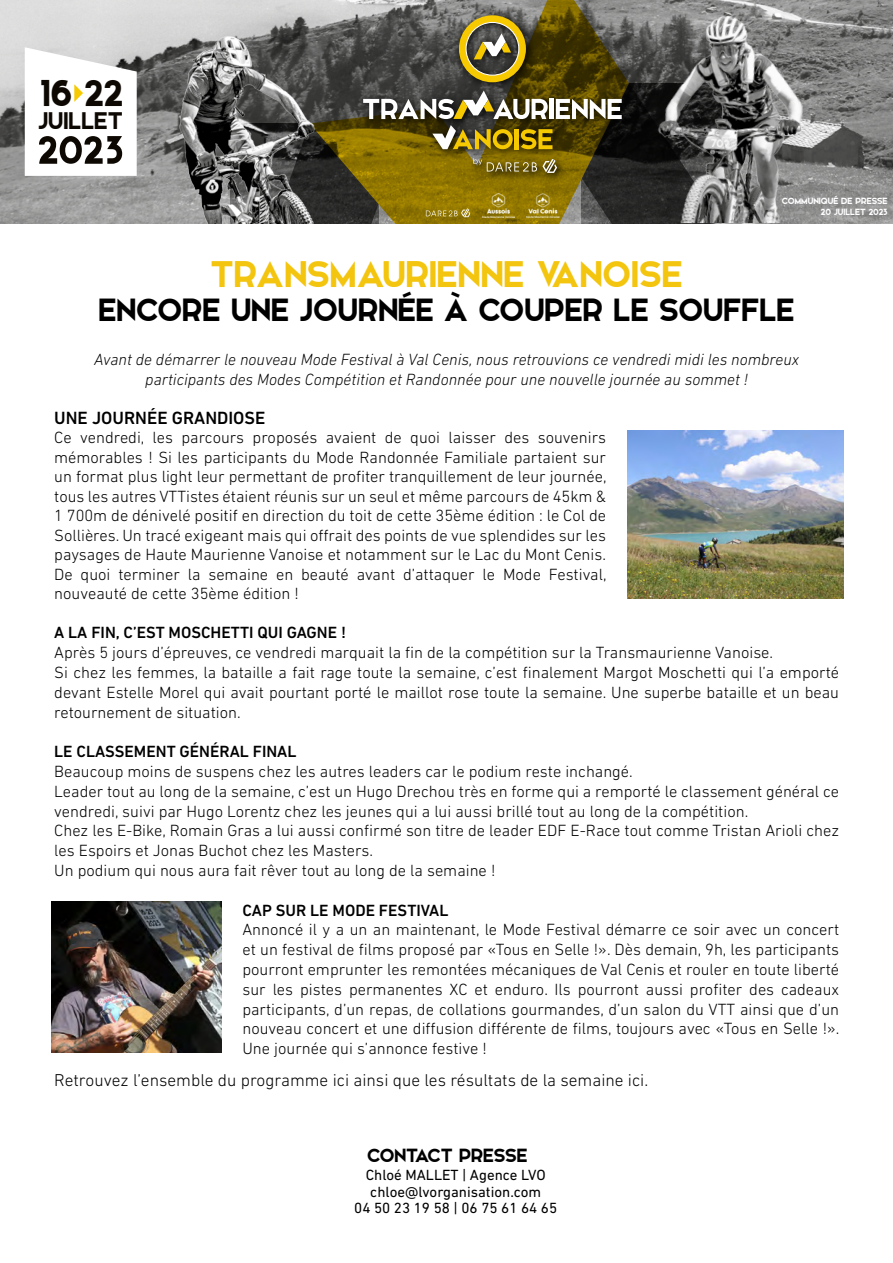
<style>
.page{position:relative;width:893px;height:1263px;background:#fff}
.page>*{position:absolute;margin:0;border:0;box-sizing:border-box;transform-origin:0 0}
.t1{font:52.95px "Elkwood";color:#0d0802}
.t2{font:49.95px "Elkwood";color:#0d0802}
.t3{font:49.5px "Elkwood";color:#f3c50e}
.t4{font:42.9px "Elkwood";color:#000}
.t5{font:32.1px "Elkwood";color:#0d0802}
.t6{font:25.5px "Elkwood";color:#020203}
.t7{font:500 18px "DIN Next LT Pro";color:#000}
.t8{font:300 17.4px "DIN Next LT Pro";color:#000}
.t9{font:300 16.5px/19.8px "DIN Next LT Pro";color:#000;text-align:justify}
.t10{font:italic 300 16.5px/19.5px "DIN Next LT Pro";color:#000;text-align:center}
.t11{font:500 16.5px "DIN Next LT Pro";color:#000}
.t12{font:15px/16.5px "DIN Next LT Pro";color:#000;text-align:center}
.t13{font:12px/10.5px "Elkwood";color:#fff;text-align:right}
</style>
<div class="page">
<img style="left:0;top:0;width:893px;height:223px">
<svg style="left:310px;top:0;width:316px;height:15px;background:#aba9a0"></svg>
<img style="left:626px;top:0;width:245px;height:223px">
<img style="left:155px;top:27px;width:75px;height:196px">
<svg style="left:25px;top:47px;width:112px;height:129px"></svg>
<img style="left:355px;top:7px;width:280px;height:8px">
<svg style="left:230px;top:15px;width:491px;height:208px;background:#635c3c"></svg>
<img style="left:627px;top:431px;width:216px;height:167px">
<img style="left:51px;top:901px;width:170px;height:151px">
<h2 class="t2" style="left:40px;top:68px;width:84px">16 22</h2>
<h3 class="t5" style="left:38px;top:105px;width:86px">JUILLET</h3>
<h1 class="t1" style="left:38px;top:124px;width:87px">2023</h1>
<p class="t13" style="left:782px;top:196px;width:107px">COMMUNIQUÉ DE PRESSE<br>20 JUILLET 2023</p>
<h3 class="t3" style="left:210px;top:250px;width:473px">TRANSMAURIENNE VANOISE</h3>
<h3 class="t4" style="left:98px;top:289px;width:698px">ENCORE UNE JOURNÉE À COUPER LE SOUFFLE</h3>
<p class="t10" style="left:94px;top:349px;width:707px">Avant de démarrer le nouveau Mode Festival à Val Cenis, nous retrouvions ce vendredi midi les nombreux participants des Modes Compétition et Randonnée pour une nouvelle journée au sommet !</p>
<p class="t7" style="left:54px;top:407px;width:213px">UNE JOURNÉE GRANDIOSE</p>
<p class="t9" style="left:54px;top:427px;width:554px">Ce vendredi, les parcours proposés avaient de quoi laisser des souvenirs mémorables ! Si les participants du Mode Randonnée Familiale partaient sur un format plus light leur permettant de profiter tranquillement de leur journée, tous les autres VTTistes étaient réunis sur un seul et même parcours de 45km &amp; 1 700m de dénivelé positif en direction du toit de cette 35ème édition : le Col de Sollières. Un tracé exigeant mais qui offrait des points de vue splendides sur les paysages de Haute Maurienne Vanoise et notamment sur le Lac du Mont Cenis.<br>De quoi terminer la semaine en beauté avant d’attaquer le Mode Festival, nouveauté de cette 35ème édition !</p>
<p class="t11" style="left:54px;top:623px;width:293px">A LA FIN, C’EST MOSCHETTI QUI GAGNE !</p>
<p class="t9" style="left:54px;top:642px;width:786px;text-align:left">Après 5 jours d’épreuves, ce vendredi marquait la fin de la compétition sur la Transmaurienne Vanoise.<br>Si chez les femmes, la bataille a fait rage toute la semaine, c’est finalement Margot Moschetti qui l’a emporté devant Estelle Morel qui avait pourtant porté le maillot rose toute la semaine. Une superbe bataille et un beau retournement de situation.</p>
<p class="t11" style="left:54px;top:742px;width:244px">LE CLASSEMENT GÉNÉRAL FINAL</p>
<p class="t9" style="left:54px;top:761px;width:786px;text-align:left">Beaucoup moins de suspens chez les autres leaders car le podium reste inchangé.<br>Leader tout au long de la semaine, c’est un Hugo Drechou très en forme qui a remporté le classement général ce vendredi, suivi par Hugo Lorentz chez les jeunes qui a lui aussi brillé tout au long de la compétition.<br>Chez les E-Bike, Romain Gras a lui aussi confirmé son titre de leader EDF E-Race tout comme Tristan Arioli chez les Espoirs et Jonas Buchot chez les Masters.<br>Un podium qui nous aura fait rêver tout au long de la semaine !</p>
<p class="t11" style="left:242px;top:900px;width:207px">CAP SUR LE MODE FESTIVAL</p>
<p class="t9" style="left:242px;top:920px;width:598px">Annoncé il y a un an maintenant, le Mode Festival démarre ce soir avec un concert et un festival de films proposé par «Tous en Selle !». Dès demain, 9h, les participants pourront emprunter les remontées mécaniques de Val Cenis et rouler en toute liberté sur les pistes permanentes XC et enduro. Ils pourront aussi profiter des cadeaux participants, d’un repas, de collations gourmandes, d’un salon du VTT ainsi que d’un nouveau concert et une diffusion différente de films, toujours avec «Tous en Selle !».<br>Une journée qui s’annonce festive !</p>
<p class="t8" style="left:54px;top:1070px;width:595px">Retrouvez l’ensemble du programme ici ainsi que les résultats de la semaine ici.</p>
<h3 class="t6" style="left:367px;top:1143px;width:162px">CONTACT PRESSE</h3>
<p class="t12" style="left:354px;top:1167px;width:204px">Chloé MALLET | Agence LVO chloe@lvorganisation.com<br>04 50 23 19 58 | 06 75 61 64 65</p>
</div>
